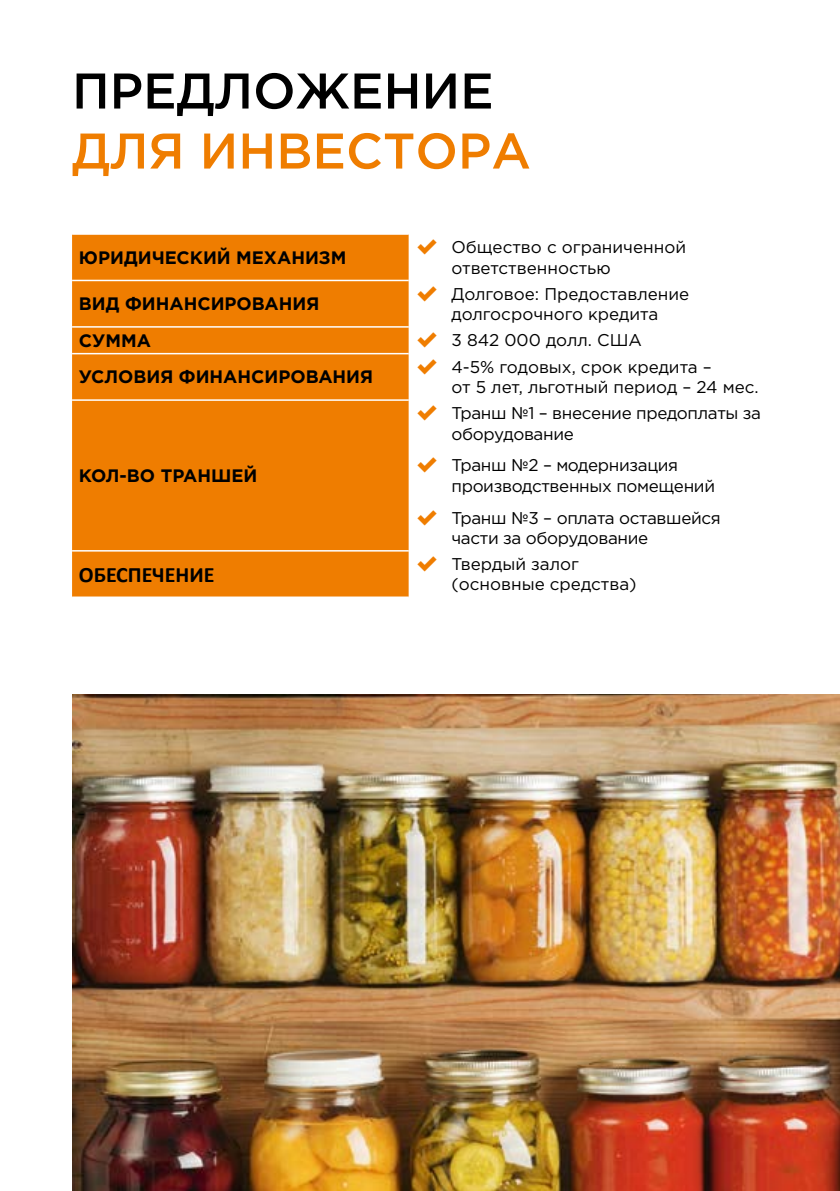
<style>
.page{position:relative;width:840px;height:1191px;background:#fff}
.page>*{position:absolute;margin:0;border:0;box-sizing:border-box;transform-origin:0 0}
.t1{font:500 50px "Gotham Pro";color:#ef7d00}
.t2{font:500 50px "Gotham Pro";color:#000}
.t3{font:700 22px "Calibri";color:#000}
.t4{font:700 18px "Gotham Pro";color:#000}
.t5{font:17px/20.4px "Gotham Pro";letter-spacing:-.01em;color:#000}
</style>
<div class="page">
<div style="left:72px;top:235px;width:336px;height:361px;background:#ef7d00"></div>
<hr style="left:72px;top:280px;width:336px;height:1px;background:#fff">
<hr style="left:72px;top:326px;width:336px;height:2px;background:#fff">
<hr style="left:72px;top:353px;width:336px;height:1px;background:#fff">
<hr style="left:72px;top:399px;width:336px;height:2px;background:#fff">
<hr style="left:72px;top:550px;width:336px;height:1px;background:#fff">
<img style="left:72px;top:694px;width:767px;height:497px">
<h1 class="t2" style="left:72px;top:62px;width:423px">ПРЕДЛОЖЕНИЕ</h1>
<h1 class="t1" style="left:72px;top:122px;width:460px">ДЛЯ ИНВЕСТОРА</h1>
<p class="t4" style="left:79px;top:247px;width:269px">ЮРИДИЧЕСКИЙ МЕХАНИЗМ</p>
<p class="t5" style="left:451px;top:237px;width:236px">Общество с ограниченной ответственностью</p>
<p class="t4" style="left:79px;top:293px;width:242px">ВИД ФИНАНСИРОВАНИЯ</p>
<p class="t5" style="left:451px;top:283px;width:239px">Долговое: Предоставление долгосрочного кредита</p>
<p class="t4" style="left:79px;top:330px;width:73px">СУММА</p>
<p class="t5" style="left:451px;top:330px;width:192px">3 842 000 долл. США</p>
<p class="t4" style="left:79px;top:367px;width:296px">УСЛОВИЯ ФИНАНСИРОВАНИЯ</p>
<p class="t5" style="left:451px;top:356px;width:308px">4-5% годовых, срок кредита –<br>от 5 лет, льготный период – 24 мес.</p>
<p class="t4" style="left:79px;top:465px;width:180px">КОЛ-ВО ТРАНШЕЙ</p>
<p class="t5" style="left:451px;top:403px;width:311px">Транш №1 – внесение предоплаты за оборудование</p>
<p class="t5" style="left:451px;top:455px;width:265px">Транш №2 – модернизация производственных помещений</p>
<p class="t5" style="left:451px;top:507px;width:271px">Транш №3 – оплата оставшейся части за оборудование</p>
<p class="t3" style="left:79px;top:559px;width:137px">ОБЕСПЕЧЕНИЕ</p>
<p class="t5" style="left:451px;top:554px;width:186px">Твердый залог (основные средства)</p>
</div>
